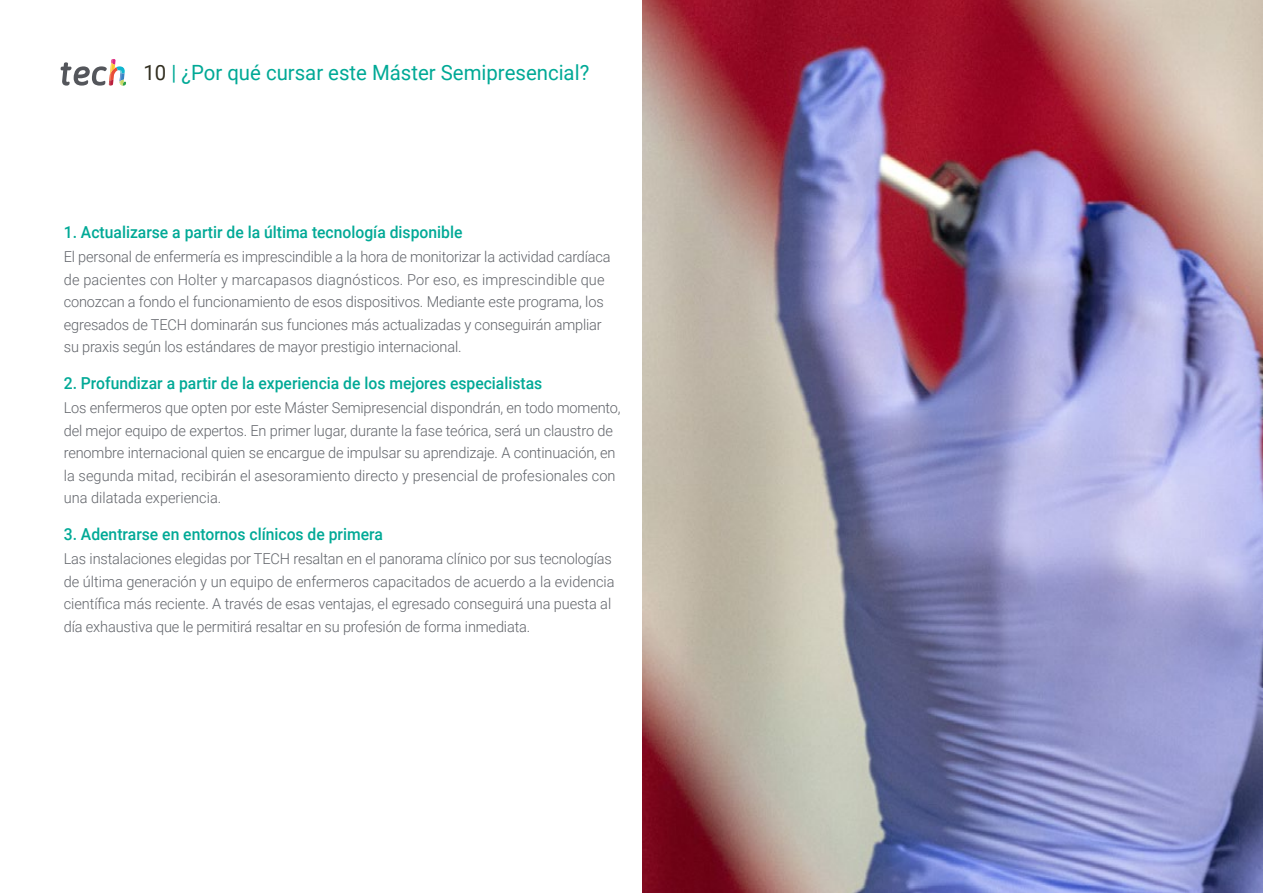
<style>
.page{position:relative;width:1263px;height:893px;background:#fff}
.page>*{position:absolute;margin:0;border:0;box-sizing:border-box;transform-origin:0 0}
.t1{font:21px "Roboto";color:#00a996}
.t2{font:500 16.5px "Roboto";color:#00a996;scale:.95 1}
.t3{font:300 15px/22.5px "Roboto";letter-spacing:-.01em;color:#61646a}
.s1{color:#312e20}
</style>
<div class="page">
<svg style="left:61px;top:59px;width:65px;height:27px"></svg>
<img style="left:642px;top:0;width:621px;height:893px">
<h1 class="t1" style="left:144px;top:57px;width:447px"><span class="s1">10</span> | ¿Por qué cursar este Máster Semipresencial?</h1>
<p class="t2" style="left:64px;top:220px;width:421px">1. Actualizarse a partir de la última tecnología disponible</p>
<p class="t3" style="left:64px;top:245px;width:548px">El personal de enfermería es imprescindible a la hora de monitorizar la actividad cardíaca de pacientes con Holter y marcapasos diagnósticos. Por eso, es imprescindible que conozcan a fondo el funcionamiento de esos dispositivos. Mediante este programa, los egresados de TECH dominarán sus funciones más actualizadas y conseguirán ampliar su praxis según los estándares de mayor prestigio internacional.</p>
<p class="t2" style="left:64px;top:371px;width:505px">2. Profundizar a partir de la experiencia de los mejores especialistas</p>
<p class="t3" style="left:64px;top:396px;width:558px">Los enfermeros que opten por este Máster Semipresencial dispondrán, en todo momento, del mejor equipo de expertos. En primer lugar, durante la fase teórica, será un claustro de renombre internacional quien se encargue de impulsar su aprendizaje. A continuación, en la segunda mitad, recibirán el asesoramiento directo y presencial de profesionales con una dilatada experiencia.</p>
<p class="t2" style="left:64px;top:522px;width:337px">3. Adentrarse en entornos clínicos de primera</p>
<p class="t3" style="left:64px;top:547px;width:552px">Las instalaciones elegidas por TECH resaltan en el panorama clínico por sus tecnologías de última generación y un equipo de enfermeros capacitados de acuerdo a la evidencia científica más reciente. A través de esas ventajas, el egresado conseguirá una puesta al día exhaustiva que le permitirá resaltar en su profesión de forma inmediata.</p>
</div>
